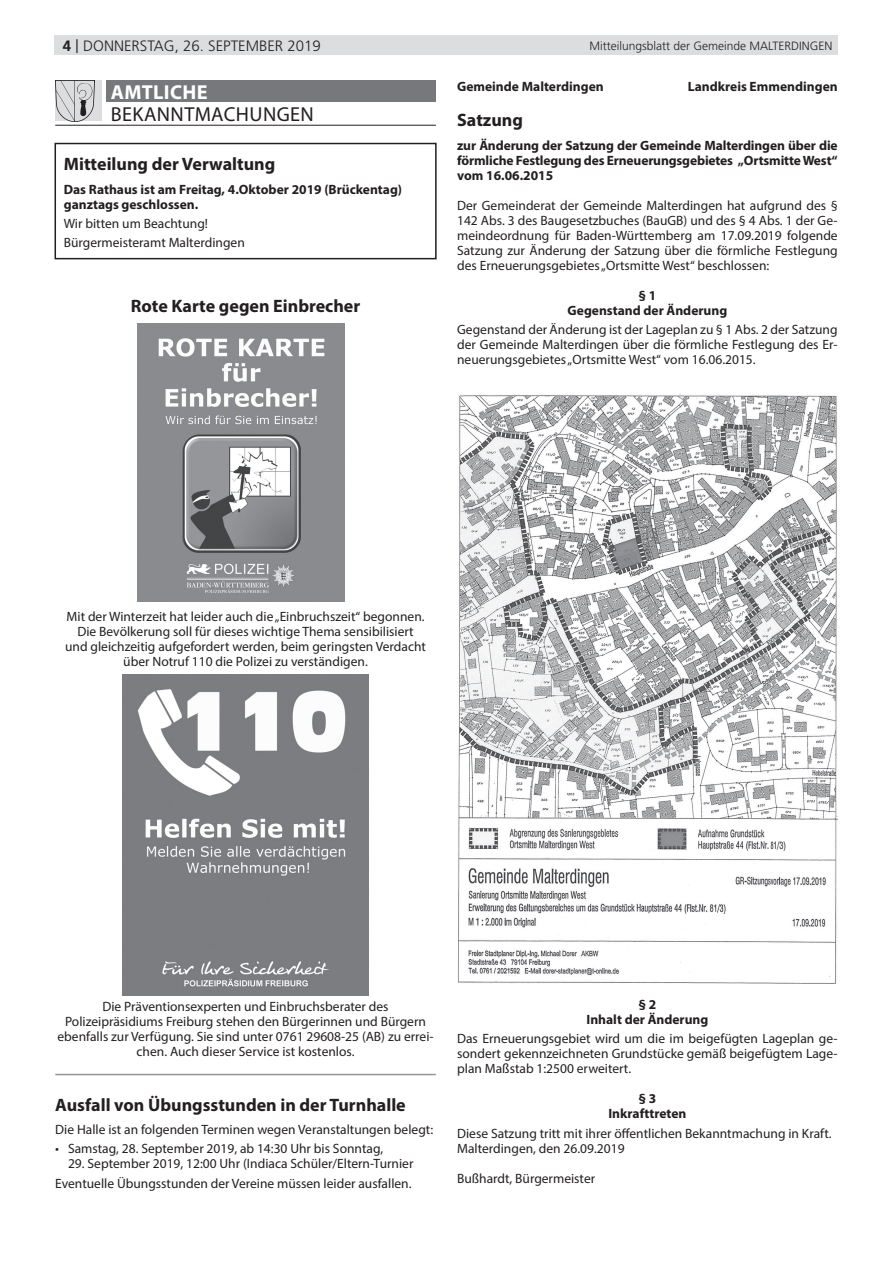
<style>
.page{position:relative;width:893px;height:1263px;background:#fff}
.page>*{position:absolute;margin:0;border:0;box-sizing:border-box;transform-origin:0 0}
.t1{font:20.25px "Myriad Pro";letter-spacing:.02em;color:#231f20}
.t2{font:700 20.25px "Myriad Pro";letter-spacing:.02em;color:#fff}
.t3{font:700 18px "Myriad Pro";color:#231f20}
.t4{font:300 15px "Frutiger LT Std";color:#231f20}
.t5{font:13.5px/15px "Myriad Pro";color:#231f20;text-align:justify}
.t6{font:700 13.5px/15px "Myriad Pro";color:#231f20;text-align:center}
.t7{font:300 12px "Frutiger LT Std";color:#231f20}
.s1{font-weight:700}
.s2{font-family:"Arial Nova";font-weight:400}
.s3{font-style:italic}
</style>
<div class="page">
<div style="left:54px;top:36px;width:784px;height:19px;background:#dcdddf"></div>
<hr style="left:55px;top:1074px;width:381px;height:1px;background:#939598">
<div style="left:56px;top:81px;width:46px;height:40px;background:#dcdddf"></div>
<img style="left:56px;top:81px;width:38px;height:40px">
<div style="left:106px;top:81px;width:330px;height:21px;background:#76787b"></div>
<hr style="left:55px;top:125px;width:381px;height:1px;background:#231f20">
<img style="left:138px;top:323px;width:207px;height:278px">
<img style="left:122px;top:675px;width:247px;height:320px">
<img style="left:458px;top:394px;width:380px;height:589px">
<div style="left:55px;top:143px;width:382px;height:116px;border:2px solid #231f20"></div>
<p class="t4" style="left:63px;top:37px;width:259px"><span class="s1">4</span> <span class="s2">|</span> DONNERSTAG, 26. SEPTEMBER 2019</p>
<p class="t7" style="left:589px;top:39px;width:244px">MITTEILUNGSBLATT DER GEMEINDE MALTERDINGEN</p>
<h1 class="t2" style="left:111px;top:79px;width:99px">AMTLICHE</h1>
<h1 class="t1" style="left:111px;top:102px;width:205px">BEKANNTMACHUNGEN</h1>
<h2 class="t3" style="left:64px;top:152px;width:213px">Mitteilung der Verwaltung</h2>
<p class="t6" style="left:64px;top:181px;width:340px;text-align:left">Das Rathaus ist am Freitag, 4.Oktober 2019 (Brückentag) ganztags geschlossen.</p>
<p class="t5" style="left:64px;top:214px;width:183px;line-height:19.2px">Wir bitten um Beachtung!<br>Bürgermeisteramt Malterdingen</p>
<p class="t6" style="left:457px;top:78px;width:148px">Gemeinde Malterdingen</p>
<p class="t6" style="left:688px;top:78px;width:151px">Landkreis Emmendingen</p>
<h2 class="t3" style="left:457px;top:108px;width:67px">Satzung</h2>
<p class="t6" style="left:457px;top:137px;width:382px;text-align:justify">zur Änderung der Satzung der Gemeinde Malterdingen über die förmliche Festlegung des Erneuerungsgebietes „Ortsmitte West“ vom 16.06.2015</p>
<p class="t5" style="left:457px;top:197px;width:382px">Der Gemeinderat der Gemeinde Malterdingen hat aufgrund des § 142 Abs. 3 des Baugesetzbuches (BauGB) und des § 4 Abs. 1 der Ge&shy;meindeordnung für Baden-Württemberg am 17.09.2019 folgende Satzung zur Änderung der Satzung über die förmliche Festlegung des Erneuerungsgebietes „Ortsmitte West“ beschlossen:</p>
<p class="t6" style="left:568px;top:287px;width:161px">§ 1<br>Gegenstand der Änderung</p>
<p class="t5" style="left:457px;top:322px;width:382px">Gegenstand der Änderung ist der Lageplan zu § 1 Abs. 2 der Satzung der Gemeinde Malterdingen über die förmliche Festlegung des Er&shy;neuerungsgebietes „Ortsmitte West“ vom 16.06.2015.</p>
<h2 class="t3" style="left:131px;top:295px;width:231px">Rote Karte gegen Einbrecher</h2>
<p class="t5" style="left:65px;top:609px;width:362px;text-align:center">Mit der Winterzeit hat leider auch die „Einbruchszeit“ begonnen.<br>Die Bevölkerung soll für dieses wichtige Thema sensibilisiert und gleichzeitig aufgefordert werden, beim geringsten Verdacht über Notruf 110 die Polizei zu verständigen.</p>
<p class="t5" style="left:57px;top:999px;width:378px;text-align:center">Die Präventionsexperten und Einbruchsberater des Polizeipräsidiums Freiburg stehen den Bürgerinnen und Bürgern ebenfalls zur Verfügung. Sie sind unter 0761 29608-25 (AB) zu errei&shy;chen. Auch dieser Service ist kostenlos.</p>
<h2 class="t3" style="left:55px;top:1093px;width:352px">Ausfall von Übungsstunden in der Turnhalle</h2>
<p class="t5" style="left:55px;top:1122px;width:379px">Die Halle ist an folgenden Terminen wegen Veranstaltungen belegt:</p>
<p class="t5" style="left:55px;top:1141px;width:329px"><span class="s3">•</span> Samstag, 28. September 2019, ab 14:30 Uhr bis Sonntag,</p>
<p class="t5" style="left:55px;top:1154px;width:360px;line-height:19.2px;text-align:right">29. September 2019, 12:00 Uhr (Indiaca Schüler/Eltern-Turnier<br>Eventuelle Übungsstunden der Vereine müssen leider ausfallen.</p>
<p class="t6" style="left:586px;top:996px;width:123px">§ 2<br>Inhalt der Änderung</p>
<p class="t5" style="left:457px;top:1031px;width:382px">Das Erneuerungsgebiet wird um die im beigefügten Lageplan ge&shy;sondert gekennzeichneten Grundstücke gemäß beigefügtem Lage&shy;plan Maßstab 1:2500 erweitert.</p>
<p class="t6" style="left:608px;top:1091px;width:80px">§ 3<br>Inkrafttreten</p>
<p class="t5" style="left:457px;top:1125px;width:376px">Diese Satzung tritt mit ihrer öffentlichen Bekanntmachung in Kraft.<br>Malterdingen, den 26.09.2019</p>
<p class="t5" style="left:457px;top:1170px;width:140px">Bußhardt, Bürgermeister</p>
</div>
